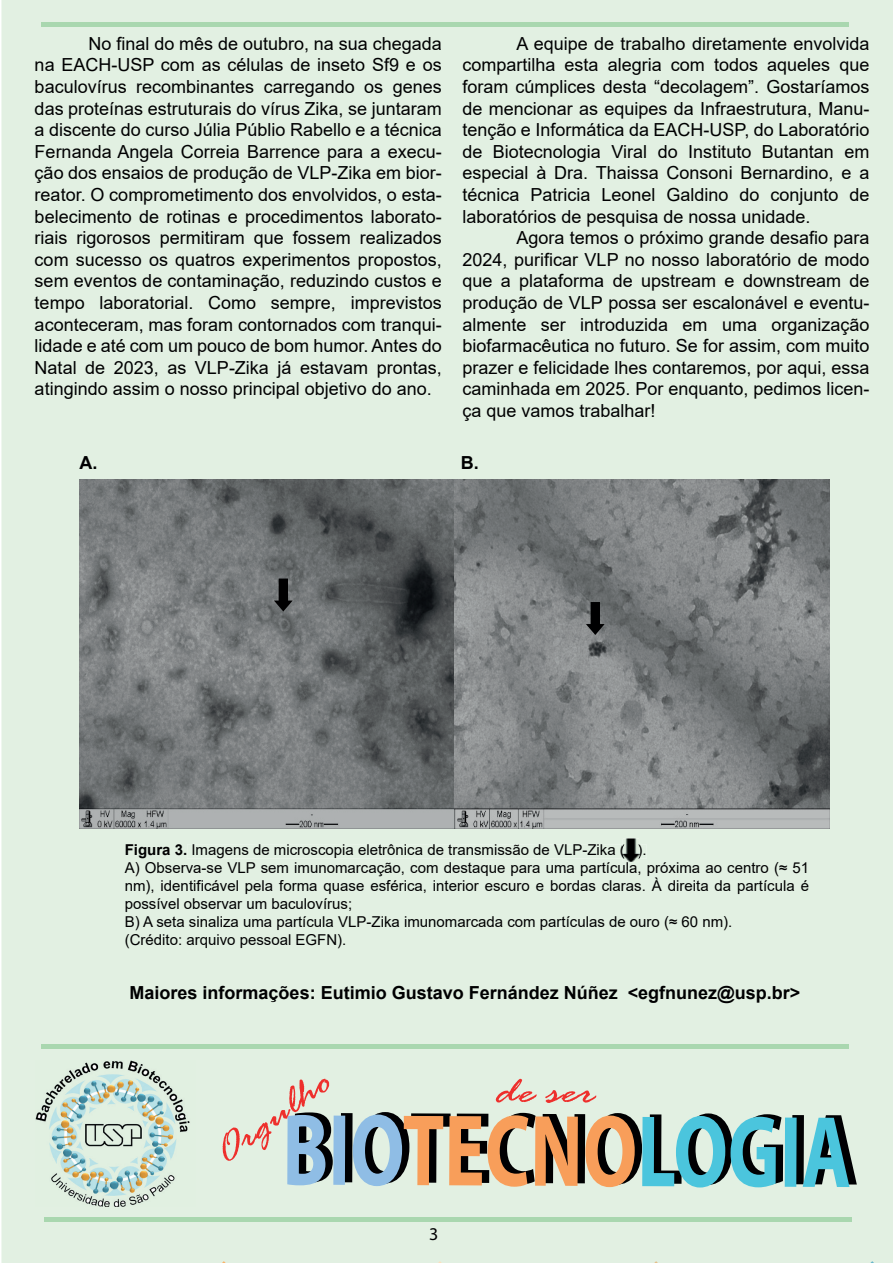
<style>
.page{position:relative;width:893px;height:1263px;background:#fff}
.page>*{position:absolute;margin:0;border:0;box-sizing:border-box;transform-origin:0 0}
.t1{font:italic 39.75px "Rage";color:#ee2f2c;scale:1.21 1}
.t2{font:italic 38.85px "Rage";color:#ee2f2c;scale:1.31 1}
.t3{font:18px/21.6px "Arial";color:#000001;text-align:justify}
.t4{font:700 18px "Arial";color:#000001}
.t5{font:18px "Myriad Pro";color:#000001}
.t6{font:15px/18px "Arial";color:#000001}
.s1{font-weight:700}
</style>
<div class="page">
<div style="left:1px;top:0;width:892px;height:1263px;background:#e2f0e2"></div>
<div style="left:187px;top:844px;width:460px;height:14px;background:#e2f0e2"></div>
<div style="left:125px;top:862px;width:684px;height:15px;background:#e2f0e2"></div>
<hr style="left:41px;top:23px;width:807px;height:4px;background:#a9d7af">
<div style="left:41px;top:1044px;width:807px;height:5px;background:#a9d7af"></div>
<hr style="left:44px;top:1217px;width:807px;height:4px;background:#a9d7af">
<div style="left:341px;top:1113px;width:12px;height:69px;background:#000002"></div>
<div style="left:792px;top:1115px;width:12px;height:69px;background:#000002"></div>
<svg style="left:287px;top:1112px;width:46px;height:73px;background:#7a97ac"></svg>
<div style="left:333px;top:1115px;width:12px;height:70px;background:#8fbde5"></div>
<svg style="left:353px;top:1112px;width:430px;height:75px;background:#9c9f90"></svg>
<div style="left:785px;top:1117px;width:12px;height:70px;background:#4bc5dd"></div>
<svg style="left:803px;top:1115px;width:54px;height:72px;background:#6fa8ae"></svg>
<img style="left:35px;top:1061px;width:161px;height:146px">
<img style="left:80px;top:480px;width:750px;height:349px">
<svg style="left:274px;top:578px;width:19px;height:33px"></svg>
<svg style="left:586px;top:602px;width:19px;height:33px"></svg>
<img style="left:623px;top:838px;width:16px;height:24px">
<img style="left:623px;top:844px;width:16px;height:14px">
<p class="t3" style="left:35px;top:32px;width:409px;text-indent:54px">No final do mês de outubro, na sua chegada na EACH-USP com as células de inseto Sf9 e os baculovírus recombinantes carregando os genes das proteínas estruturais do vírus Zika, se juntaram a discente do curso Júlia Públio Rabello e a técnica Fernanda Angela Correia Barrence para a execu&shy;ção dos ensaios de produção de VLP-Zika em bior&shy;reator. O comprometimento dos envolvidos, o esta&shy;belecimento de rotinas e procedimentos laborato&shy;riais rigorosos permitiram que fossem realizados com sucesso os quatros experimentos propostos, sem eventos de contaminação, reduzindo custos e tempo laboratorial. Como sempre, imprevistos aconteceram, mas foram contornados com tranqui&shy;lidade e até com um pouco de bom humor. Antes do Natal de 2023, as VLP-Zika já estavam prontas, atingindo assim o nosso principal objetivo do ano.</p>
<p class="t3" style="left:462px;top:32px;width:409px;text-indent:54px">A equipe de trabalho diretamente envolvida compartilha esta alegria com todos aqueles que foram cúmplices desta “decolagem”. Gostaríamos de mencionar as equipes da Infraestrutura, Manu&shy;tenção e Informática da EACH-USP, do Laboratório de Biotecnologia Viral do Instituto Butantan em especial à Dra. Thaissa Consoni Bernardino, e a técnica Patricia Leonel Galdino do conjunto de laboratórios de pesquisa de nossa unidade.</p>
<p class="t3" style="left:462px;top:227px;width:409px;text-indent:54px">Agora temos o próximo grande desafio para 2024, purificar VLP no nosso laboratório de modo que a plataforma de upstream e downstream de produção de VLP possa ser escalonável e eventu&shy;almente ser introduzida em uma organização biofarmacêutica no futuro. Se for assim, com muito prazer e felicidade lhes contaremos, por aqui, essa caminhada em 2025. Por enquanto, pedimos licen&shy;ça que vamos trabalhar!</p>
<p class="t4" style="left:80px;top:450px;width:19px">A.</p>
<p class="t4" style="left:461px;top:450px;width:19px">B.</p>
<p class="t6" style="left:125px;top:841px;width:686px"><span class="s1">Figura 3.</span> Imagens de microscopia eletrônica de transmissão de VLP-Zika ( ).<br>A) Observa-se VLP sem imunomarcação, com destaque para uma partícula, próxima ao centro (≈ 51 nm), identificável pela forma quase esférica, interior escuro e bordas claras. À direita da partícula é possível observar um baculovírus;<br>B) A seta sinaliza uma partícula VLP-Zika imunomarcada com partículas de ouro (≈ 60 nm).<br>(Crédito: arquivo pessoal EGFN).</p>
<p class="t4" style="left:130px;top:980px;width:672px">Maiores informações: Eutimio Gustavo Fernández Núñez &lt;egfnunez@usp.br&gt;</p>
<h1 class="t1" style="left:205px;top:1139px;width:114px;rotate:-36deg">Orgulho</h1>
<h2 class="t2" style="left:495px;top:1071px;width:79px">de ser</h2>
<p class="t5" style="left:429px;top:1223px;width:11px">3</p>
</div>
